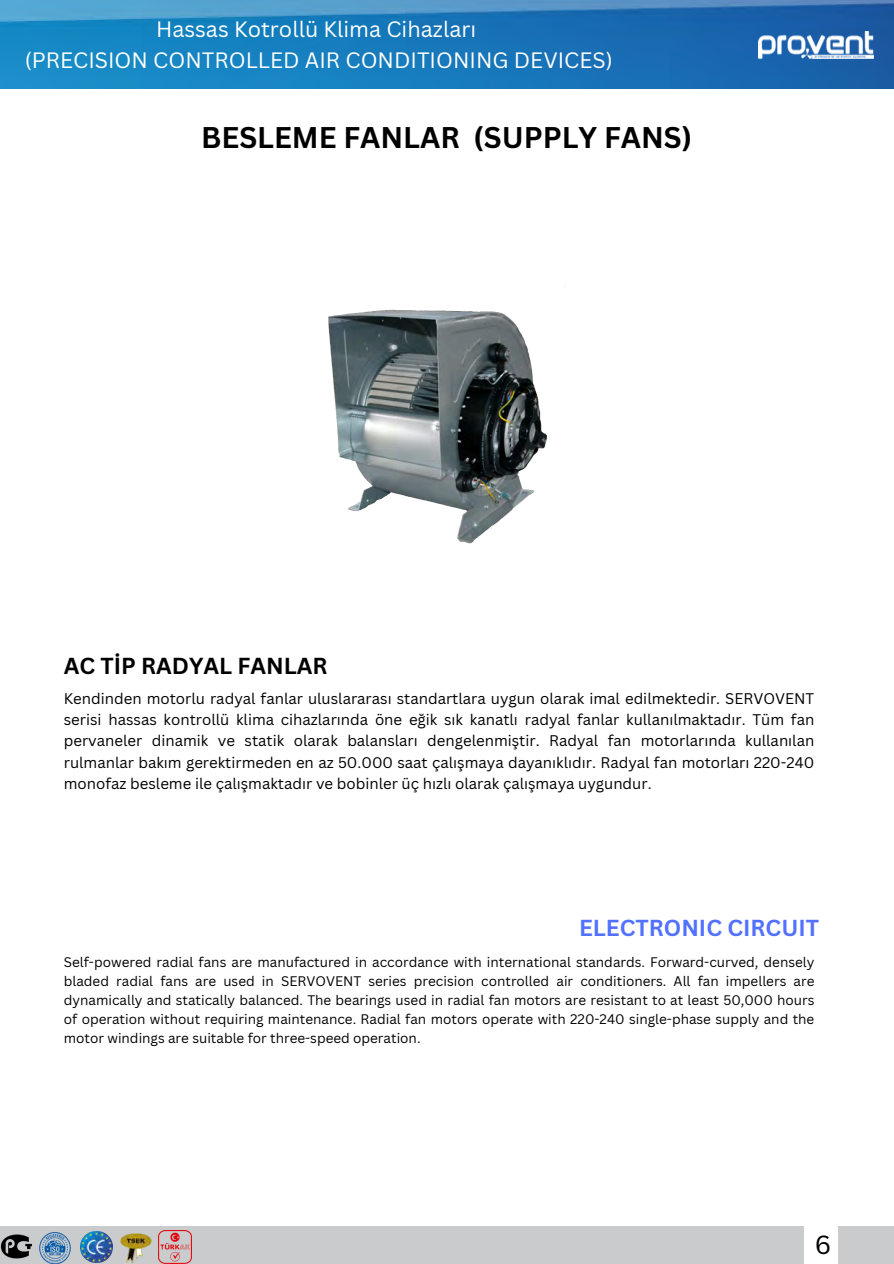
<style>
.page{position:relative;width:894px;height:1264px;background:#fff}
.page>*{position:absolute;margin:0;border:0;box-sizing:border-box;transform-origin:0 0}
.t1{font:700 29.1px "Canva Sans";color:#000}
.t2{font:25.5px "Canva Sans";color:#000}
.t3{font:700 22.5px "Canva Sans";color:#000}
.t4{font:700 22.5px "Canva Sans";color:#5271ff}
.t5{font:21.6px/30.3px "Canva Sans";color:#fff;text-align:center}
.t6{font:15px/21.3px "Canva Sans";color:#000;text-align:justify}
.t7{font:13.5px/19.2px "Canva Sans";color:#000;text-align:justify}
</style>
<div class="page">
<img style="left:0;top:0;width:893px;height:89px">
<img style="left:758px;top:31px;width:115px;height:27px">
<div style="left:0;top:1226px;width:803px;height:37px;background:#c9cbcd"></div>
<img style="left:117px;top:1229px;width:38px;height:34px">
<img style="left:87px;top:1231px;width:25px;height:31px">
<img style="left:22px;top:1226px;width:65px;height:37px">
<img style="left:159px;top:1230px;width:32px;height:33px">
<img style="left:0;top:1228px;width:34px;height:35px">
<img style="left:328px;top:286px;width:238px;height:258px">
<p class="t5" style="left:25px;top:14px;width:589px">Hassas Kotrollü Klima Cihazları<br>(PRECISION CONTROLLED AIR CONDITIONING DEVICES)</p>
<p class="t1" style="left:201px;top:117px;width:492px">BESLEME FANLAR (SUPPLY FANS)</p>
<p class="t3" style="left:64px;top:650px;width:265px">AC TİP RADYAL FANLAR</p>
<p class="t6" style="left:64px;top:687px;width:751px">Kendinden motorlu radyal fanlar uluslararası standartlara uygun olarak imal edilmektedir. SERVOVENT serisi hassas kontrollü klima cihazlarında öne eğik sık kanatlı radyal fanlar kullanılmaktadır. Tüm fan pervaneler dinamik ve statik olarak balansları dengelenmiştir. Radyal fan motorlarında kullanılan rulmanlar bakım gerektirmeden en az 50.000 saat çalışmaya dayanıklıdır. Radyal fan motorları 220-240 monofaz besleme ile çalışmaktadır ve bobinler üç hızlı olarak çalışmaya uygundur.</p>
<p class="t4" style="left:579px;top:911px;width:241px">ELECTRONIC CIRCUIT</p>
<p class="t7" style="left:64px;top:952px;width:752px">Self-powered radial fans are manufactured in accordance with international standards. Forward-curved, densely bladed radial fans are used in SERVOVENT series precision controlled air conditioners. All fan impellers are dynamically and statically balanced. The bearings used in radial fan motors are resistant to at least 50,000 hours of operation without requiring maintenance. Radial fan motors operate with 220-240 single-phase supply and the motor windings are suitable for three-speed operation.</p>
<p class="t2" style="left:814px;top:1226px;width:18px">6</p>
</div>
